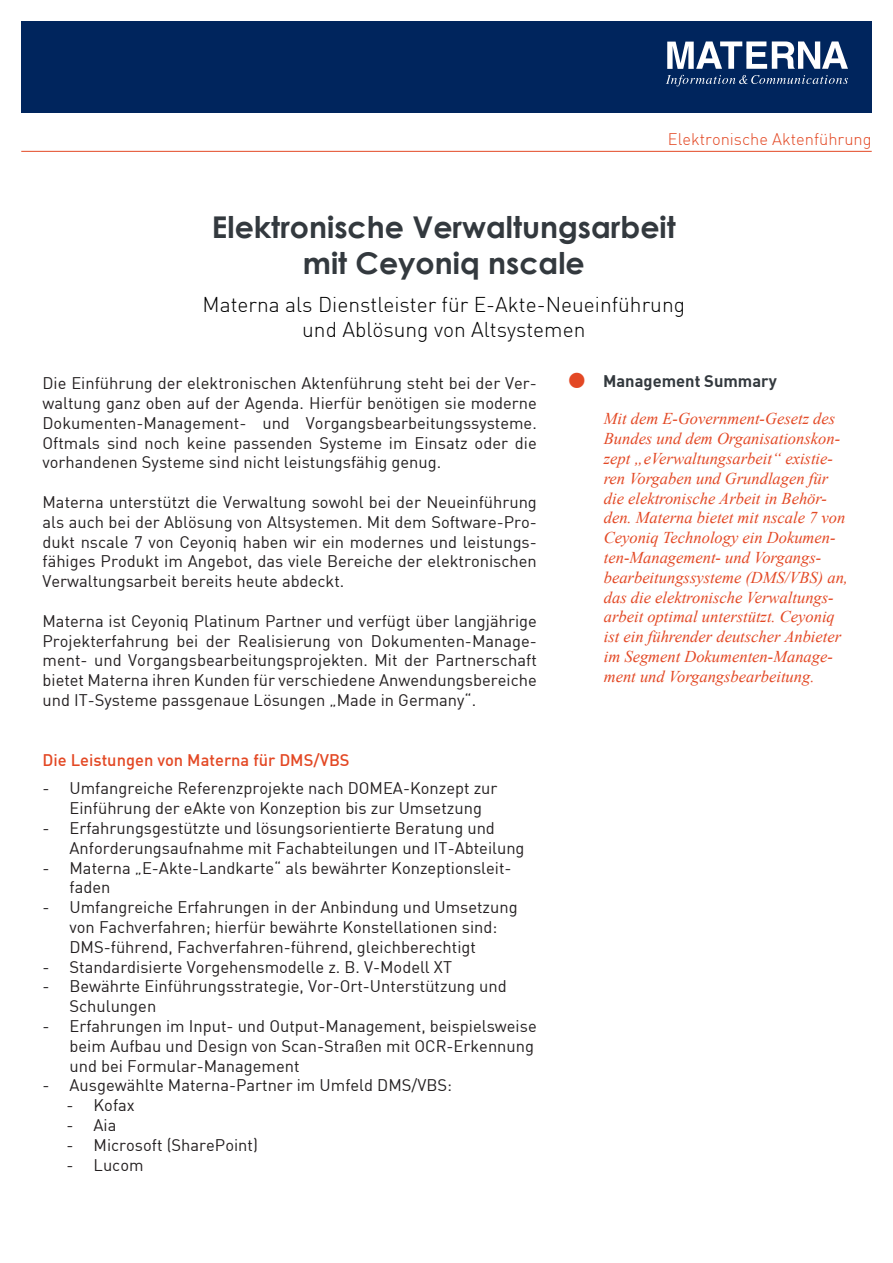
<style>
.page{position:relative;width:893px;height:1263px;background:#fff}
.page>*{position:absolute;margin:0;border:0;box-sizing:border-box;transform-origin:0 0}
.Überschriften{font:700 30px/36px "Century Gothic";color:#33393e;text-align:center}
.AF_Unterüberschrifte{font:21px/25.2px "DIN Light";color:#000;text-align:center}
.AF_Fließtext{font:16.5px/19.8px "DIN";color:#231f20}
.Info_Times_Orange{font:italic 16.5px/19.8px "Times New Roman";color:#e34824}
.Zwischenüberschrift{font:16.5px "DIN Medium";color:#e34824}
.t1{font:16.5px "DIN Light";color:#e34824}
.AF_Fließtext-2{font:16.5px "DIN Bold";color:#33393e}
.s1{font-size:46.5px;color:#e34824}
</style>
<div class="page">
<div style="left:21px;top:21px;width:851px;height:92px;background:#00255d"></div>
<svg style="left:667px;top:41px;width:181px;height:28px"></svg>
<svg style="left:666px;top:75px;width:182px;height:12px"></svg>
<hr style="left:21px;top:151px;width:851px;height:1px;background:#e34824">
<p class="t1" style="left:668px;top:129px;width:205px">Elektronische Aktenführung</p>
<p class="Überschriften" style="left:212px;top:208px;width:465px">Elektronische Verwaltungsarbeit mit Ceyoniq nscale</p>
<p class="AF_Unterüberschrifte" style="left:203px;top:292px;width:484px">Materna als Dienstleister für E-Akte-Neueinführung und Ablösung von Altsystemen</p>
<p class="AF_Fließtext" style="left:43px;top:373px;width:496px;text-align:justify">Die Einführung der elektronischen Aktenführung steht bei der Ver&shy;waltung ganz oben auf der Agenda. Hierfür benötigen sie moderne Dokumenten-Management- und Vorgangsbearbeitungssysteme.<br>Oftmals sind noch keine passenden Systeme im Einsatz oder die vorhandenen Systeme sind nicht leistungsfähig genug.</p>
<p class="AF_Fließtext" style="left:43px;top:492px;width:496px;text-align:justify">Materna unterstützt die Verwaltung sowohl bei der Neueinführung als auch bei der Ablösung von Altsystemen. Mit dem Software-Pro&shy;dukt nscale 7 von Ceyoniq haben wir ein modernes und leistungs&shy;fähiges Produkt im Angebot, das viele Bereiche der elektronischen Verwaltungsarbeit bereits heute abdeckt.</p>
<p class="AF_Fließtext" style="left:43px;top:611px;width:496px;text-align:justify">Materna ist Ceyoniq Platinum Partner und verfügt über langjährige Projekterfahrung bei der Realisierung von Dokumenten-Manage&shy;ment- und Vorgangsbearbeitungsprojekten. Mit der Partnerschaft bietet Materna ihren Kunden für verschiedene Anwendungsbereiche und IT-Systeme passgenaue Lösungen „Made in Germany“.</p>
<p class="AF_Fließtext-2" style="left:566px;top:370px;width:213px"><span class="s1">•</span> Management Summary</p>
<p class="Info_Times_Orange" style="left:604px;top:409px;width:246px">Mit dem E-Government-Gesetz des Bundes und dem Organisationskon&shy;zept „eVerwaltungsarbeit“ existie&shy;ren Vorgaben und Grundlagen für die elektronische Arbeit in Behör&shy;den. Materna bietet mit nscale 7 von Ceyoniq Technology ein Dokumen&shy;ten-Management- und Vorgangs&shy;bearbeitungssysteme (DMS/VBS) an, das die elektronische Verwaltungs&shy;arbeit optimal unterstützt. Ceyoniq ist ein führender deutscher Anbieter im Segment Dokumenten-Manage&shy;ment und Vorgangsbearbeitung.</p>
<p class="Zwischenüberschrift" style="left:43px;top:749px;width:309px">Die Leistungen von Materna für DMS/VBS</p>
<p class="AF_Fließtext" style="left:70px;top:778px;width:429px;text-indent:-27px">- Umfangreiche Referenzprojekte nach DOMEA-Konzept zur<br>Einführung der eAkte von Konzeption bis zur Umsetzung</p>
<p class="AF_Fließtext" style="left:70px;top:818px;width:457px;text-indent:-27px">- Erfahrungsgestützte und lösungsorientierte Beratung und<br>Anforderungsaufnahme mit Fachabteilungen und IT-Abteilung</p>
<p class="AF_Fließtext" style="left:70px;top:857px;width:443px;text-indent:-27px">- Materna „E-Akte-Landkarte“ als bewährter Konzeptionsleit&shy;faden</p>
<p class="AF_Fließtext" style="left:70px;top:897px;width:450px;text-indent:-27px">- Umfangreiche Erfahrungen in der Anbindung und Umsetzung von Fachverfahren; hierfür bewährte Konstellationen sind:<br>DMS-führend, Fachverfahren-führend, gleichberechtigt</p>
<p class="AF_Fließtext" style="left:43px;top:956px;width:411px">- Standardisierte Vorgehensmodelle z. B. V-Modell XT</p>
<p class="AF_Fließtext" style="left:70px;top:976px;width:439px;text-indent:-27px">- Bewährte Einführungsstrategie, Vor-Ort-Unterstützung und<br>Schulungen</p>
<p class="AF_Fließtext" style="left:70px;top:1016px;width:469px;text-indent:-27px">- Erfahrungen im Input- und Output-Management, beispielsweise beim Aufbau und Design von Scan-Straßen mit OCR-Erkennung und bei Formular-Management</p>
<p class="AF_Fließtext" style="left:43px;top:1075px;width:411px">- Ausgewählte Materna-Partner im Umfeld DMS/VBS:</p>
<p class="AF_Fließtext" style="left:67px;top:1095px;width:70px">- Kofax</p>
<p class="AF_Fließtext" style="left:67px;top:1115px;width:51px">- Aia</p>
<p class="AF_Fließtext" style="left:67px;top:1134px;width:193px">- Microsoft (SharePoint)</p>
<p class="AF_Fließtext" style="left:67px;top:1154px;width:79px">- Lucom</p>
</div>
